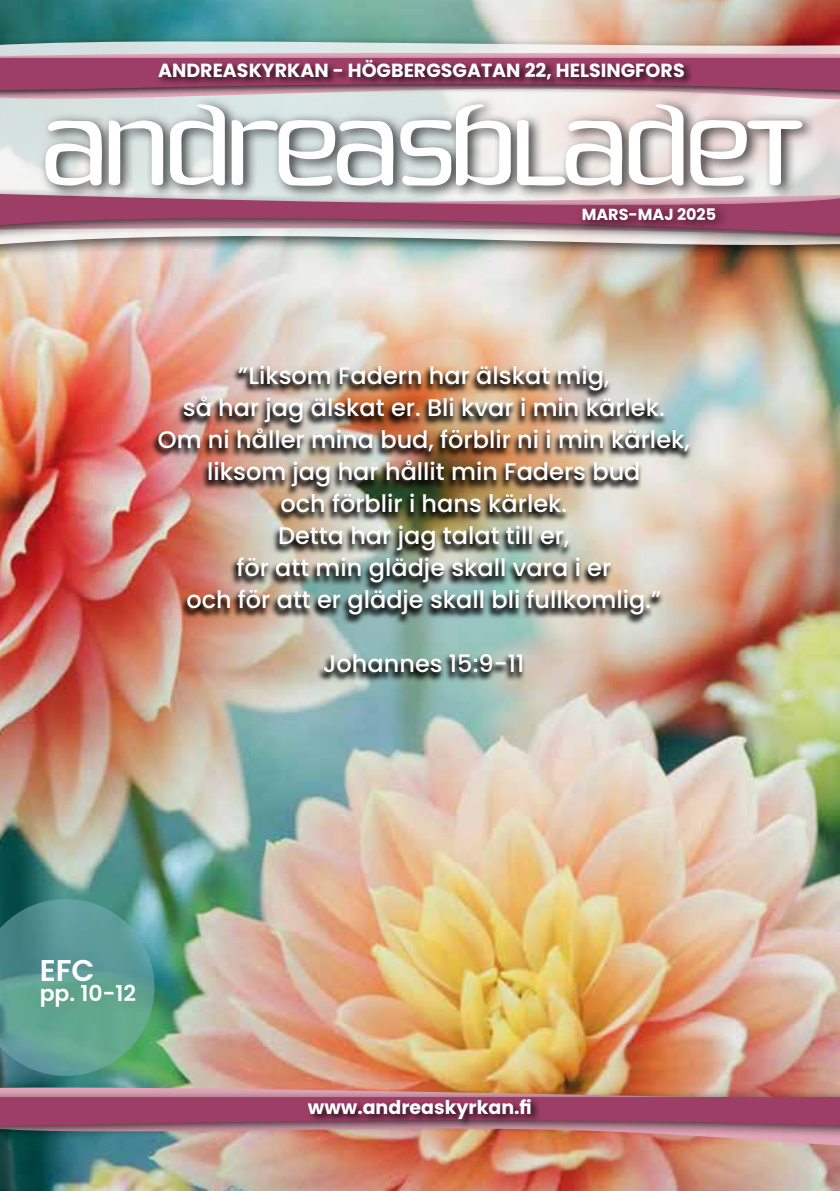
<style>
.page{position:relative;width:840px;height:1191px;background:#fff}
.page>*{position:absolute;margin:0;border:0;box-sizing:border-box;transform-origin:0 0}
.t1{font:600 30px "Poppins";color:#fff}
.t2{font:500 24px/32px "Poppins";color:#fff;text-align:center}
.t3{font:700 22px "Myriad Pro";color:#fff}
.t4{font:600 22px "Poppins";color:#fff}
.t5{font:700 19px "Poppins";color:#fff}
.t6{font:700 16px "Poppins";color:#fff}
</style>
<div class="page">
<img style="left:0;top:0;width:839px;height:1191px">
<img style="left:151px;top:364px;width:542px;height:319px">
<img style="left:0;top:28px;width:839px;height:259px">
<svg style="left:0;top:40px;width:839px;height:68px;background:#cdcac8"></svg>
<img style="left:0;top:163px;width:839px;height:109px">
<div style="left:576px;top:201px;width:153px;height:33px;background:#000;opacity:.75"></div>
<div style="left:39px;top:97px;width:778px;height:102px;background:#000;opacity:.75"></div>
<svg style="left:45px;top:104px;width:757px;height:82px"></svg>
<div style="left:0;top:55px;width:839px;height:46px;background:#000;opacity:.75"></div>
<svg style="left:0;top:58px;width:839px;height:37px;background:#a6607d"></svg>
<img style="left:0;top:1084px;width:839px;height:71px">
<div style="left:0;top:1089px;width:839px;height:51px;background:#000;opacity:.75"></div>
<svg style="left:0;top:1097px;width:839px;height:33px;background:#9b486a"></svg>
<div style="left:306px;top:1097px;width:234px;height:32px;background:#000;opacity:.75"></div>
<div style="left:157px;top:58px;width:536px;height:31px;background:#000;opacity:.75"></div>
<svg style="left:0;top:899px;width:154px;height:177px;background:#599b8f"></svg>
<p class="t5" style="left:158px;top:59px;width:527px">ANDREASKYRKAN - HÖGBERGSGATAN 22, HELSINGFORS</p>
<p class="t3" style="left:596px;top:197px;width:172px">SEPTEMBER 2023</p>
<p class="t6" style="left:581px;top:205px;width:136px">MARS-MAJ 2025</p>
<p class="t2" style="left:158px;top:359px;width:533px">”Liksom Fadern har älskat mig,<br>så har jag älskat er. Bli kvar i min kärlek.<br>Om ni håller mina bud, förblir ni i min kärlek, liksom jag har hållit min Faders bud<br>och förblir i hans kärlek.<br>Detta har jag talat till er,<br>för att min glädje skall vara i er<br>och för att er glädje skall bli fullkomlig.”</p>
<p class="t2" style="left:323px;top:647px;width:203px">Johannes 15:9-11</p>
<p class="t1" style="left:40px;top:953px;width:56px">EFC</p>
<p class="t4" style="left:40px;top:981px;width:98px">pp. 10-12</p>
<p class="t5" style="left:308px;top:1096px;width:225px">www.andreaskyrkan.fi</p>
</div>
